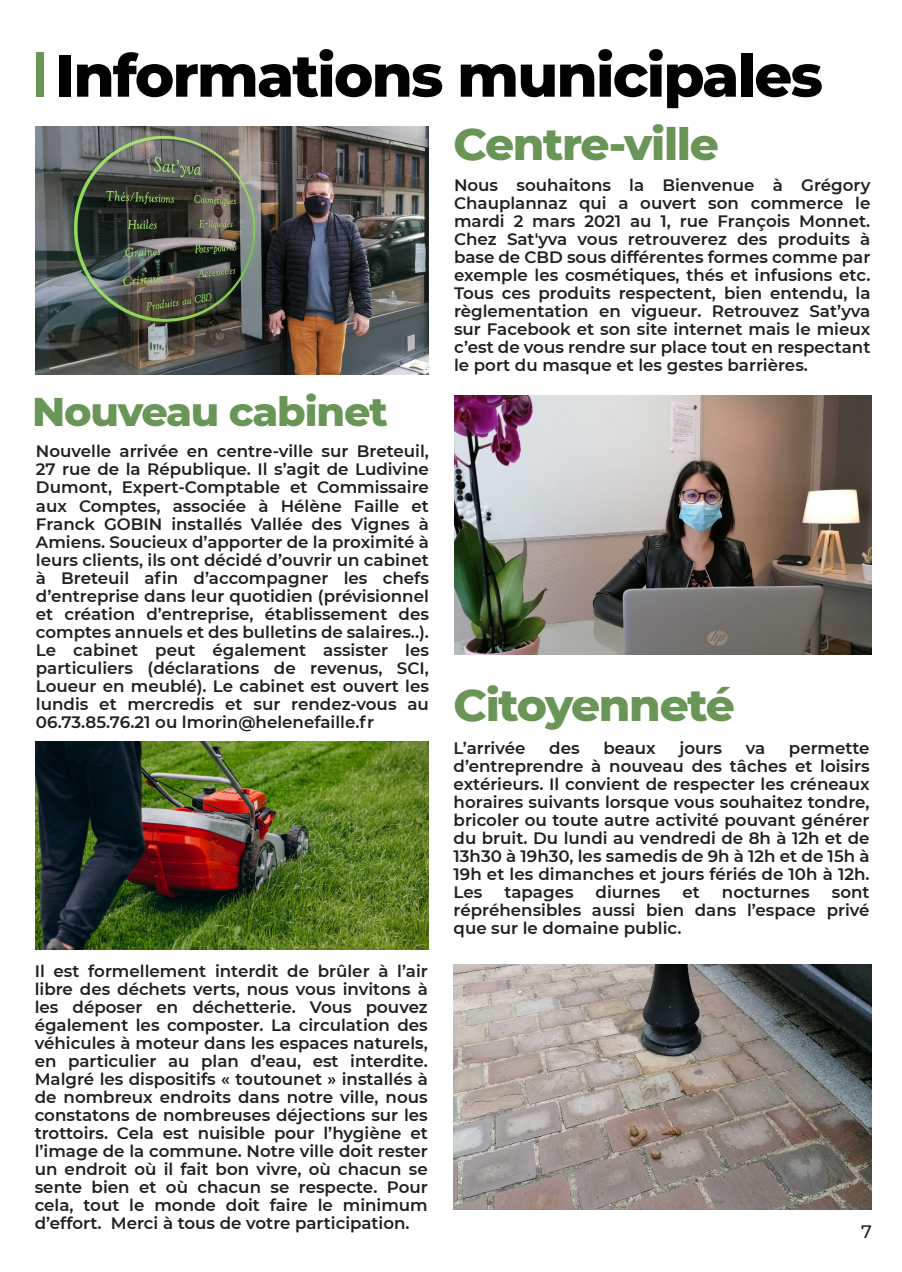
<style>
.page{position:relative;width:902px;height:1272px;background:#fff}
.page>*{position:absolute;margin:0;border:0;box-sizing:border-box;transform-origin:0 0}
.t1{font:800 59.25px "Montserrat";letter-spacing:-.03em;color:#010104}
.t2{font:800 45px "Montserrat";letter-spacing:-.03em;color:#699556}
.t3{font:800 40.8px "Montserrat";letter-spacing:-.03em;color:#699556}
.t4{font:500 18px "Montserrat";color:#231f20}
.t5{font:600 16.5px/18px "Montserrat";color:#231f20;text-align:justify}
</style>
<div class="page">
<img style="left:454px;top:395px;width:417px;height:259px">
<img style="left:36px;top:127px;width:393px;height:247px">
<img style="left:36px;top:741px;width:392px;height:208px">
<img style="left:453px;top:964px;width:418px;height:245px">
<div style="left:36px;top:52px;width:8px;height:45px;background:#699556"></div>
<h1 class="t1" style="left:55px;top:32px;width:769px">Informations municipales</h1>
<h2 class="t2" style="left:453px;top:111px;width:267px">Centre-ville</h2>
<h3 class="t3" style="left:32px;top:381px;width:357px">Nouveau cabinet</h3>
<p class="t5" style="left:36px;top:442px;width:394px">Nouvelle arrivée en centre-ville sur Breteuil, 27 rue de la République. Il s’agit de Ludivine Dumont, Expert-Comptable et Commissaire aux Comptes, associée à Hélène Faille et Franck GOBIN installés Vallée des Vignes à Amiens. Soucieux d’apporter de la proximité à leurs clients, ils ont décidé d’ouvrir un cabinet à Breteuil afin d’accompagner les chefs d’entreprise dans leur quotidien (prévisionnel et création d’entreprise, établissement des comptes annuels et des bulletins de salaires..).<br>Le cabinet peut également assister les particuliers (déclarations de revenus, SCI, Loueur en meublé). Le cabinet est ouvert les lundis et mercredis et sur rendez-vous au 06.73.85.76.21 ou lmorin@helenefaille.fr</p>
<p class="t5" style="left:35px;top:961px;width:394px">Il est formellement interdit de brûler à l’air libre des déchets verts, nous vous invitons à les déposer en déchetterie. Vous pouvez également les composter. La circulation des véhicules à moteur dans les espaces naturels, en particulier au plan d’eau, est interdite.<br>Malgré les dispositifs « toutounet » installés à de nombreux endroits dans notre ville, nous constatons de nombreuses déjections sur les trottoirs. Cela est nuisible pour l’hygiène et l’image de la commune. Notre ville doit rester un endroit où il fait bon vivre, où chacun se sente bien et où chacun se respecte. Pour cela, tout le monde doit faire le minimum d’effort. Merci à tous de votre participation.</p>
<p class="t5" style="left:454px;top:175px;width:418px">Nous souhaitons la Bienvenue à Grégory Chauplannaz qui a ouvert son commerce le mardi 2 mars 2021 au 1, rue François Monnet.<br>Chez Sat'yva vous retrouverez des produits à base de CBD sous différentes formes comme par exemple les cosmétiques, thés et infusions etc.<br>Tous ces produits respectent, bien entendu, la règlementation en vigueur. Retrouvez Sat’yva sur Facebook et son site internet mais le mieux c’est de vous rendre sur place tout en respectant le port du masque et les gestes barrières.</p>
<h2 class="t2" style="left:453px;top:672px;width:283px">Citoyenneté</h2>
<p class="t5" style="left:453px;top:738px;width:73px">L’arrivée</p>
<p class="t5" style="left:549px;top:738px;width:32px">des</p>
<p class="t5" style="left:603px;top:738px;width:54px">beaux</p>
<p class="t5" style="left:679px;top:738px;width:44px">jours</p>
<p class="t5" style="left:745px;top:738px;width:21px">va</p>
<p class="t5" style="left:453px;top:738px;width:417px;text-indent:335px">permette d’entreprendre à nouveau des tâches et loisirs extérieurs. Il convient de respecter les créneaux horaires suivants lorsque vous souhaitez tondre, bricoler ou toute autre activité pouvant générer du bruit. Du lundi au vendredi de 8h à 12h et de 13h30 à 19h30, les samedis de 9h à 12h et de 15h à 19h et les dimanches et jours fériés de 10h à 12h.<br>Les</p>
<p class="t5" style="left:504px;top:882px;width:71px">tapages</p>
<p class="t5" style="left:595px;top:882px;width:66px">diurnes</p>
<p class="t5" style="left:682px;top:882px;width:19px">et</p>
<p class="t5" style="left:722px;top:882px;width:89px">nocturnes</p>
<p class="t5" style="left:453px;top:882px;width:417px;text-indent:378px">sont répréhensibles aussi bien dans l’espace privé que sur le domaine public.</p>
<p class="t4" style="left:861px;top:1219px;width:12px">7</p>
</div>
